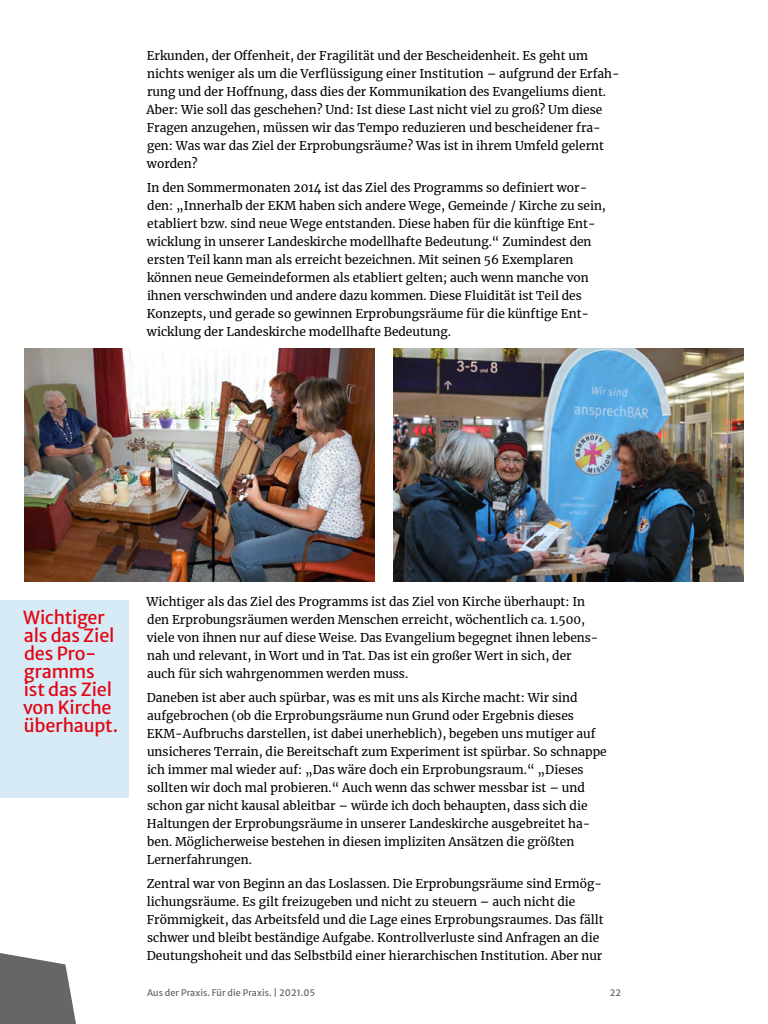
<style>
.page{position:relative;width:768px;height:1024px;background:#fff}
.page>*{position:absolute;margin:0;border:0;box-sizing:border-box;transform-origin:0 0}
.Zitat{font:18px/18px "Merriweather Sans";letter-spacing:-.01em;color:#e30613}
.t1{font:12px/18px "Merriweather";color:#000}
.t2{font:9px "Merriweather Sans";letter-spacing:.01em;color:#666}
</style>
<div class="page">
<div style="left:0;top:600px;width:129px;height:198px;background:#d6ebf6"></div>
<img style="left:24px;top:348px;width:351px;height:234px">
<img style="left:393px;top:348px;width:351px;height:234px">
<svg style="left:0;top:953px;width:76px;height:71px;background:#7c7c7c"></svg>
<p class="t1" style="left:147px;top:46px;width:475px">Erkunden, der Offenheit, der Fragilität und der Bescheidenheit. Es geht um nichts weniger als um die Verflüssigung einer Institution – aufgrund der Erfah&shy;rung und der Hoffnung, dass dies der Kommunikation des Evangeliums dient.<br>Aber: Wie soll das geschehen? Und: Ist diese Last nicht viel zu groß? Um diese Fragen anzugehen, müssen wir das Tempo reduzieren und bescheidener fra&shy;gen: Was war das Ziel der Erprobungsräume? Was ist in ihrem Umfeld gelernt worden?</p>
<p class="t1" style="left:147px;top:178px;width:461px">In den Sommermonaten 2014 ist das Ziel des Programms so definiert wor&shy;den: „Innerhalb der EKM haben sich andere Wege, Gemeinde / Kirche zu sein, etabliert bzw. sind neue Wege entstanden. Diese haben für die künftige Ent&shy;wicklung in unserer Landeskirche modellhafte Bedeutung.“ Zumindest den ersten Teil kann man als erreicht bezeichnen. Mit seinen 56 Exemplaren können neue Gemeindeformen als etabliert gelten; auch wenn manche von ihnen verschwinden und andere dazu kommen. Diese Fluidität ist Teil des Konzepts, und gerade so gewinnen Erprobungsräume für die künftige Ent&shy;wicklung der Landeskirche modellhafte Bedeutung.</p>
<p class="Zitat" style="left:23px;top:606px;width:97px">Wichtiger als das Ziel des Pro&shy;gramms ist das Ziel von Kirche überhaupt.</p>
<p class="t1" style="left:147px;top:592px;width:453px">Wichtiger als das Ziel des Programms ist das Ziel von Kirche überhaupt: In den Erprobungsräumen werden Menschen erreicht, wöchentlich ca. 1.500, viele von ihnen nur auf diese Weise. Das Evangelium begegnet ihnen lebens&shy;nah und relevant, in Wort und in Tat. Das ist ein großer Wert in sich, der auch für sich wahrgenommen werden muss.</p>
<p class="t1" style="left:147px;top:688px;width:462px">Daneben ist aber auch spürbar, was es mit uns als Kirche macht: Wir sind aufgebrochen (ob die Erprobungsräume nun Grund oder Ergebnis dieses EKM-Aufbruchs darstellen, ist dabei unerheblich), begeben uns mutiger auf unsicheres Terrain, die Bereitschaft zum Experiment ist spürbar. So schnappe ich immer mal wieder auf: „Das wäre doch ein Erprobungsraum.“ „Dieses sollten wir doch mal probieren.“ Auch wenn das schwer messbar ist – und schon gar nicht kausal ableitbar – würde ich doch behaupten, dass sich die Haltungen der Erprobungsräume in unserer Landeskirche ausgebreitet ha&shy;ben. Möglicherweise bestehen in diesen impliziten Ansätzen die größten Lernerfahrungen.</p>
<p class="t1" style="left:147px;top:874px;width:459px">Zentral war von Beginn an das Loslassen. Die Erprobungsräume sind Ermög&shy;lichungsräume. Es gilt freizugeben und nicht zu steuern – auch nicht die Frömmigkeit, das Arbeitsfeld und die Lage eines Erprobungsraumes. Das fällt schwer und bleibt beständige Aufgabe. Kontrollverluste sind Anfragen an die Deutungshoheit und das Selbstbild einer hierarchischen Institution. Aber nur</p>
<p class="t2" style="left:147px;top:985px;width:170px">Aus der Praxis. Für die Praxis. | 2021.05</p>
<p class="t2" style="left:610px;top:985px;width:13px">22</p>
</div>
